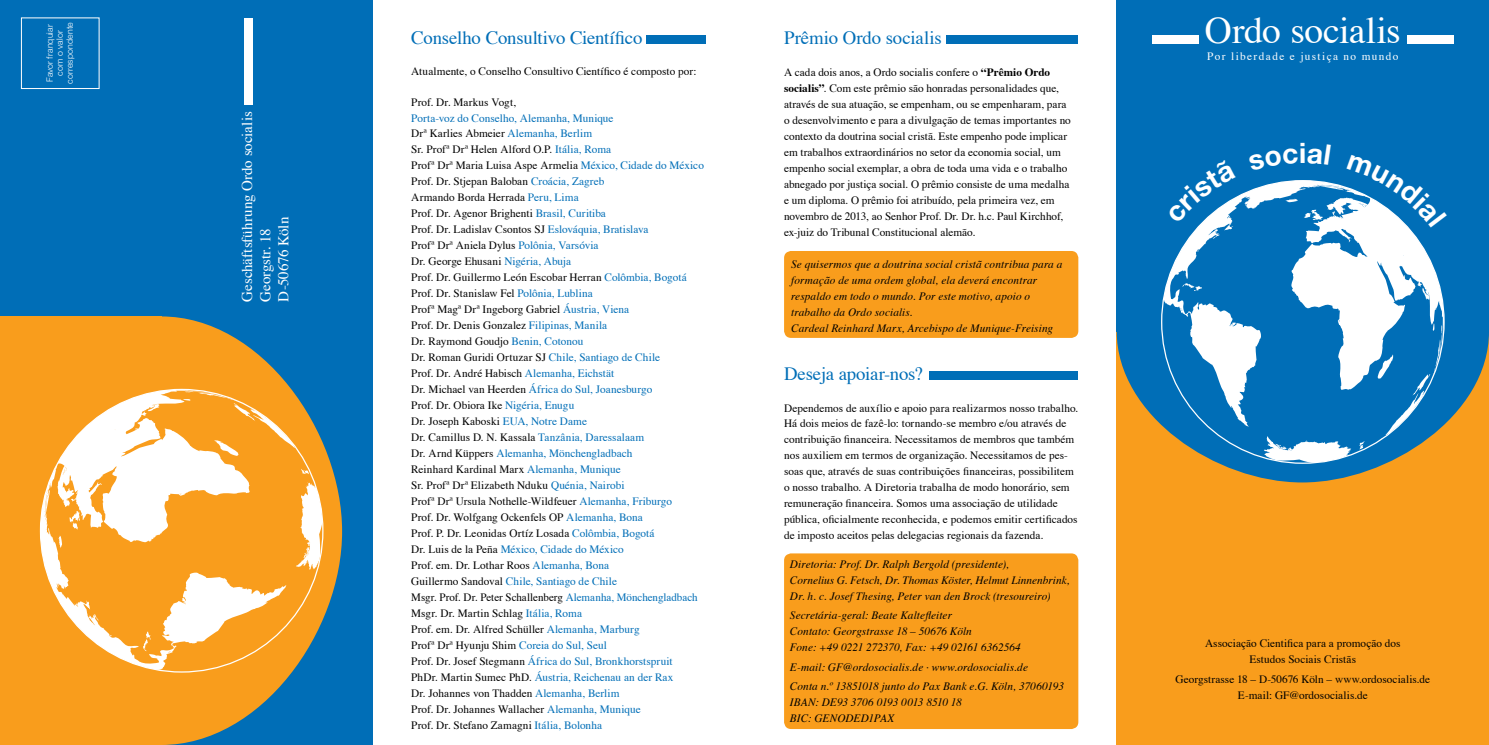
<style>
.page{position:relative;width:1489px;height:745px;background:#fff}
.page>*{position:absolute;margin:0;border:0;box-sizing:border-box;transform-origin:0 0}
.t1{font:37.5px "Times";letter-spacing:-.015em;color:#fff}
.t2{font:700 28.12px "Helvetica Neue LT";color:#fff}
.t3{font:18.75px "Times";letter-spacing:-.01em;color:#006eb7}
.t4{font:15px/18px "Times";letter-spacing:-.01em;color:#fff}
.t5{font:11.25px/16px "Times";letter-spacing:.005em;color:#000}
.t6{font:italic 11.25px/16px "Times";letter-spacing:.01em;color:#000}
.t7{font:11.25px "Times";letter-spacing:.125em;color:#fff}
.t8{font:300 8.75px/10px "Helvetica Neue LT";letter-spacing:.02em;color:#fff;text-align:center}
.s1{color:#006eb7}
.s2{font-weight:700}
</style>
<div class="page">
<div style="left:0;top:0;width:372px;height:744px;background:#006eb7"></div>
<div style="left:21px;top:18px;width:78px;height:71px;border:1px solid #fff"></div>
<div style="left:784px;top:251px;width:294px;height:87px;background:#f99d1c;border-radius:7px"></div>
<div style="left:784px;top:553px;width:294px;height:175px;background:#f99d1c;border-radius:7px"></div>
<div style="left:946px;top:36px;width:132px;height:8px;background:#006eb7"></div>
<div style="left:929px;top:370px;width:149px;height:9px;background:#006eb7"></div>
<div style="left:244px;top:18px;width:9px;height:87px;background:#fff"></div>
<div style="left:646px;top:36px;width:59px;height:8px;background:#006eb7"></div>
<div style="left:1116px;top:0;width:372px;height:744px;background:#f99d1c"></div>
<div style="left:1116px;top:0;width:372px;height:331px;background:#006eb7"></div>
<div style="left:1406px;top:36px;width:47px;height:8px;background:#fff"></div>
<div style="left:1152px;top:36px;width:47px;height:8px;background:#fff"></div>
<div style="left:1116px;top:181px;width:372px;height:301px;background:#006eb7;border-radius:50%"></div>
<svg style="left:1359px;top:441px;width:5px;height:8px"></svg>
<svg style="left:1162px;top:191px;width:281px;height:235px"></svg>
<svg style="left:1263px;top:436px;width:87px;height:27px"></svg>
<svg style="left:1182px;top:283px;width:19px;height:8px"></svg>
<svg style="left:1377px;top:323px;width:64px;height:117px"></svg>
<svg style="left:0;top:316px;width:342px;height:428px;fill:#f99d1c"></svg>
<svg style="left:301px;top:468px;width:8px;height:6px"></svg>
<svg style="left:40px;top:389px;width:246px;height:281px;background:#fbbe6a"></svg>
<svg style="left:296px;top:482px;width:27px;height:87px;background:#fcd59f"></svg>
<svg style="left:59px;top:535px;width:3px;height:13px"></svg>
<svg style="left:69px;top:510px;width:11px;height:19px"></svg>
<svg style="left:143px;top:631px;width:8px;height:19px"></svg>
<svg style="left:183px;top:391px;width:117px;height:64px;background:#f8a634"></svg>
<svg style="left:1162px;top:191px;width:74px;height:32px"></svg>
<svg style="left:1247px;top:180px;width:196px;height:47px"></svg>
<p class="t8" style="left:44px;top:84px;width:63px;rotate:-90deg">Favor franquiar com o valor correspondente</p>
<h3 class="t3" style="left:784px;top:20px;width:159px">Prêmio Ordo socialis</h3>
<h3 class="t3" style="left:411px;top:20px;width:233px">Conselho Consultivo Científico</h3>
<p class="t5" style="left:411px;top:62px;width:287px">Atualmente, o Conselho Consultivo Científico é composto por:</p>
<p class="t5" style="left:411px;top:93px;width:106px">Prof. Dr. Markus Vogt,</p>
<p class="t5" style="left:411px;top:109px;width:294px"><span class="s1">Porta-voz do Conselho, Alemanha, Munique<br></span>Drª Karlies Abmeier <span class="s1">Alemanha, Berlim<br></span>Sr. Profª Drª Helen Alford O.P. <span class="s1">Itália, Roma<br></span>Profª Drª Maria Luisa Aspe Armelia <span class="s1">México, Cidade do México </span>Prof. Dr. Stjepan Baloban <span class="s1">Croácia, Zagreb<br></span>Armando Borda Herrada <span class="s1">Peru, Lima<br></span>Prof. Dr. Agenor Brighenti <span class="s1">Brasil, Curitiba<br></span>Prof. Dr. Ladislav Csontos SJ <span class="s1">Eslováquia, Bratislava<br></span>Profª Drª Aniela Dylus <span class="s1">Polônia, Varsóvia<br></span>Dr. George Ehusani <span class="s1">Nigéria, Abuja<br></span>Prof. Dr. Guillermo León Escobar Herran <span class="s1">Colômbia, Bogotá </span>Prof. Dr. Stanislaw Fel <span class="s1">Polônia, Lublina<br></span>Profª Magª Drª Ingeborg Gabriel <span class="s1">Áustria, Viena<br></span>Prof. Dr. Denis Gonzalez <span class="s1">Filipinas, Manila<br></span>Dr. Raymond Goudjo <span class="s1">Benin, Cotonou<br></span>Dr. Roman Guridi Ortuzar SJ <span class="s1">Chile, Santiago de Chile<br></span>Prof. Dr. André Habisch <span class="s1">Alemanha, Eichstät<br></span>Dr. Michael van Heerden <span class="s1">África do Sul, Joanesburgo<br></span>Prof. Dr. Obiora Ike <span class="s1">Nigéria, Enugu<br></span>Dr. Joseph Kaboski <span class="s1">EUA, Notre Dame<br></span>Dr. Camillus D. N. Kassala <span class="s1">Tanzânia, Daressalaam<br></span>Dr. Arnd Küppers <span class="s1">Alemanha, Mönchengladbach<br></span>Reinhard Kardinal Marx <span class="s1">Alemanha, Munique<br></span>Sr. Profª Drª Elizabeth Nduku <span class="s1">Quénia, Nairobi<br></span>Profª Drª Ursula Nothelle-Wildfeuer <span class="s1">Alemanha, Friburgo<br></span>Prof. Dr. Wolfgang Ockenfels OP <span class="s1">Alemanha, Bona<br></span>Prof. P. Dr. Leonidas Ortíz Losada <span class="s1">Colômbia, Bogotá<br></span>Dr. Luis de la Peña <span class="s1">México, Cidade do México<br></span>Prof. em. Dr. Lothar Roos <span class="s1">Alemanha, Bona<br></span>Guillermo Sandoval <span class="s1">Chile, Santiago de Chile<br></span>Msgr. Prof. Dr. Peter Schallenberg <span class="s1">Alemanha, Mönchengladbach </span>Msgr. Dr. Martin Schlag <span class="s1">Itália, Roma<br></span>Prof. em. Dr. Alfred Schüller <span class="s1">Alemanha, Marburg<br></span>Profª Drª Hyunju Shim <span class="s1">Coreia do Sul, Seul<br></span>Prof. Dr. Josef Stegmann <span class="s1">África do Sul, Bronkhorstspruit<br></span>PhDr. Martin Sumec PhD. <span class="s1">Áustria, Reichenau an der Rax<br></span>Dr. Johannes von Thadden <span class="s1">Alemanha, Berlim<br></span>Prof. Dr. Johannes Wallacher <span class="s1">Alemanha, Munique<br></span>Prof. Dr. Stefano Zamagni <span class="s1">Itália, Bolonha</span></p>
<p class="t5" style="left:784px;top:63px;width:288px">A cada dois anos, a Ordo socialis confere o <span class="s2">“Prêmio Ordo socialis”</span>. Com este prêmio são honradas personalidades que, através de sua atuação, se empenham, ou se empenharam, para o desenvolvimento e para a divulgação de temas importantes no contexto da doutrina social cristã. Este empenho pode implicar em trabalhos extraordinários no setor da economia social, um empenho social exemplar, a obra de toda uma vida e o trabalho abnegado por justiça social. O prêmio consiste de uma medalha e um diploma. O prêmio foi atribuído, pela primeira vez, em novembro de 2013, ao Senhor Prof. Dr. Dr. h.c. Paul Kirchhof, ex-juiz do Tribunal Constitucional alemão.</p>
<p class="t6" style="left:791px;top:255px;width:272px">Se quisermos que a doutrina social cristã contribua para a formação de uma ordem global, ela deverá encontrar respaldo em todo o mundo. Por este motivo, apoio o trabalho da Ordo socialis.<br>Cardeal Reinhard Marx, Arcebispo de Munique-Freising</p>
<h3 class="t3" style="left:784px;top:355px;width:140px">Deseja apoiar-nos?</h3>
<p class="t5" style="left:784px;top:398px;width:296px">Dependemos de auxílio e apoio para realizarmos nosso trabalho.<br>Há dois meios de fazê-lo: tornando-se membro e/ou através de contribuição financeira. Necessitamos de membros que também nos auxiliem em termos de organização. Necessitamos de pes&shy;soas que, através de suas contribuições financeiras, possibilitem o nosso trabalho. A Diretoria trabalha de modo honorário, sem remuneração financeira. Somos uma associação de utilidade pública, oficialmente reconhecida, e podemos emitir certificados de imposto aceitos pelas delegacias regionais da fazenda.</p>
<p class="t6" style="left:790px;top:554px;width:281px">Diretoria: Prof. Dr. Ralph Bergold (presidente),<br>Cornelius G. Fetsch, Dr. Thomas Köster, Helmut Linnenbrink,<br>Dr. h. c. Josef Thesing, Peter van den Brock (tresoureiro)</p>
<p class="t6" style="left:790px;top:606px;width:232px">Secretária-geral: Beate Kaltefleiter<br>Contato: Georgstrasse 18 – 50676 Köln<br>Fone: +49 0221 272370, Fax: +49 02161 6362564</p>
<p class="t6" style="left:790px;top:655px;width:275px;line-height:19.5px">E-mail: GF@ordosocialis.de · www.ordosocialis.de<br>Conta n.º 13851018 junto do Pax Bank e.G. Köln, 37060193</p>
<p class="t6" style="left:790px;top:693px;width:173px">IBAN: DE93 3706 0193 0013 8510 18<br>BIC: GENODED1PAX</p>
<h3 class="t4" style="left:237px;top:301px;width:191px;rotate:-90deg">Geschäftsführung Ordo socialis<br>Georgstr. 18<br>D-50676 Köln</h3>
<h1 class="t1" style="left:1204px;top:-4px;width:197px">Ordo socialis</h1>
<p class="t7" style="left:1207px;top:46px;width:193px">Por liberdade e justiça no mundo</p>
<h2 class="t2" style="left:1298px;top:135px;width:9px">i</h2>
<p class="t5" style="left:1204px;top:634px;width:197px;text-align:center">Associação Cientifica para a promoção dos<br>Estudos Sociais Cristãs</p>
<p class="t5" style="left:1175px;top:669px;width:256px;text-align:center">Georgstrasse 18 – D-50676 Köln – www.ordosocialis.de<br>E-mail: GF@ordosocialis.de</p>
</div>
